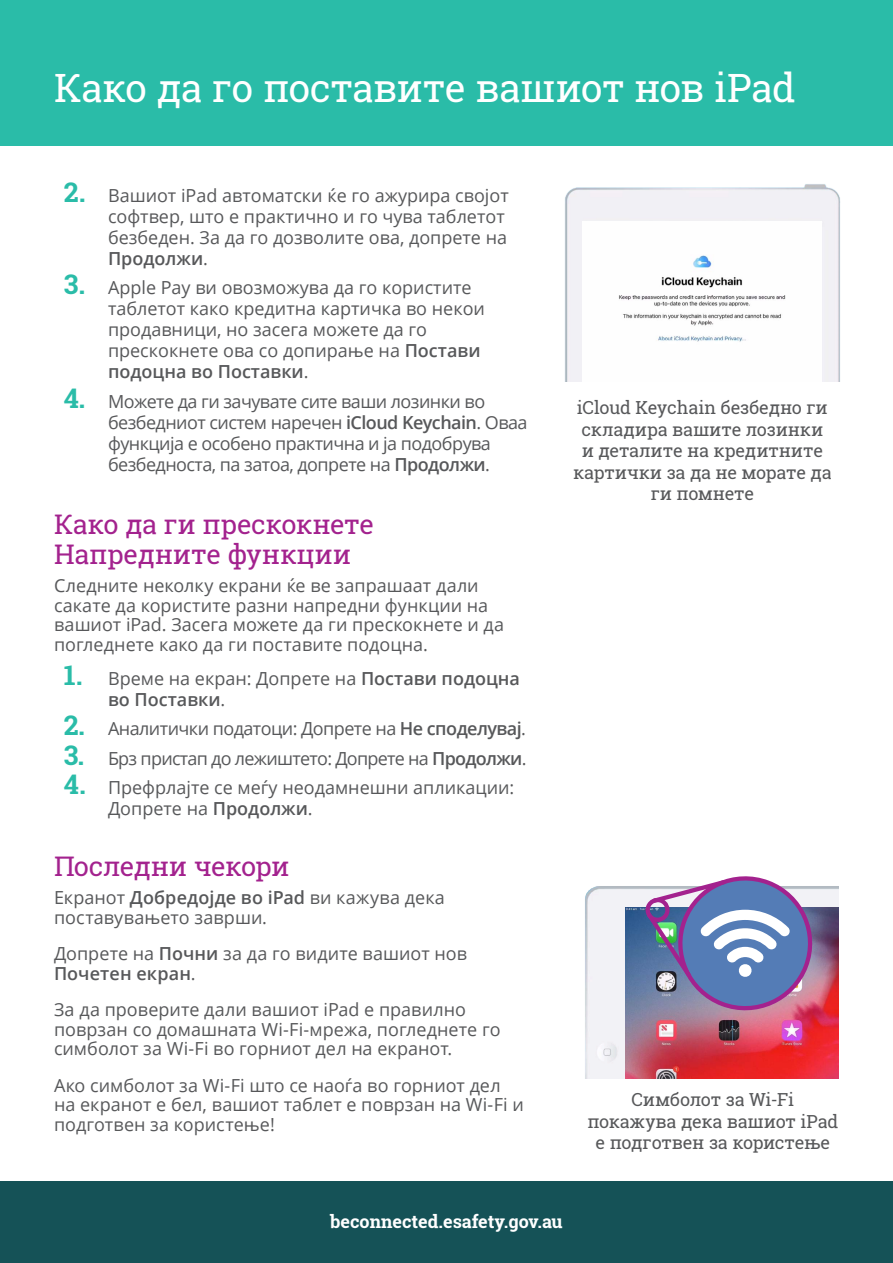
<style>
.page{position:relative;width:893px;height:1263px;background:#fff}
.page>*{position:absolute;margin:0;border:0;box-sizing:border-box;transform-origin:0 0}
.t1{font:39px "Roboto Slab";letter-spacing:-.015em;color:#fff}
.t2{font:27px/30px "Roboto Slab";letter-spacing:-.01em;color:#a3228e}
.t3{font:18px/19.5px "Open Sans";color:#57585a}
.t4{font:18px/21px "Open Sans";letter-spacing:-.03em;color:#57585a}
.t5{font:18px/21.6px "Roboto Slab";letter-spacing:-.01em;color:#57585a;text-align:center}
.t6{font:600 18px/21px "Open Sans";color:#57585a}
.t7{font:18px "Open Sans";letter-spacing:-.04em;color:#57585a}
.t8{font:700 18px "Roboto Slab";color:#fff}
.s1{font-family:"Roboto Slab";font-weight:700;font-size:27px;color:#2abca8}
.s2{font-weight:600}
.s3{font-weight:400}
</style>
<div class="page">
<div style="left:0;top:1181px;width:893px;height:82px;background:#155257"></div>
<div style="left:0;top:0;width:893px;height:145px;background:#2abca8"></div>
<img style="left:565px;top:184px;width:276px;height:197px">
<img style="left:583px;top:222px;width:239px;height:159px">
<img style="left:585px;top:886px;width:254px;height:193px">
<img style="left:625px;top:907px;width:214px;height:172px">
<svg style="left:641px;top:876px;width:183px;height:141px"></svg>
<h1 class="t1" style="left:54px;top:61px;width:743px">Како да го поставите вашиот нов iPad</h1>
<p class="t3" style="left:108px;top:184px;width:402px;line-height:21px;text-indent:-44px"><span class="s1">2.</span> Вашиот iPad автоматски ќе го ажурира својот софтвер, што е практично и го чува таблетот безбеден. За да го дозволите ова, допрете на <span class="s2">Продолжи</span>.</p>
<p class="t3" style="left:108px;top:277px;width:378px;line-height:21px;text-indent:-44px"><span class="s1">3.</span> Apple Pay ви овозможува да го користите таблетот како кредитна картичка во некои продавници, но засега можете да го прескокнете ова со допирање на <span class="s2">Постави подоцна во Поставки</span>.</p>
<p class="t4" style="left:108px;top:390px;width:421px;text-indent:-44px"><span class="s1">4.</span> Можете да ги зачувате сите ваши лозинки во безбедниот систем наречен <span class="s2">iCloud Keychain</span>. Оваа функција е особено практична и ја подобрува безбедноста, па затоа, допрете на <span class="s2">Продолжи</span>.</p>
<h2 class="t2" style="left:54px;top:509px;width:322px">Како да ги прескокнете<br>Напредните функции</h2>
<p class="t3" style="left:54px;top:576px;width:452px">Следните неколку екрани ќе ве запрашаат дали сакате да користите разни напредни функции на вашиот iPad. Засега можете да ги прескокнете и да погледнете како да ги поставите подоцна.</p>
<p class="t6" style="left:108px;top:667px;width:414px;text-indent:-44px"><span class="s1">1.</span> <span class="s3">Време на екран: Допрете на</span> Постави подоцна во Поставки<span class="s3">.</span></p>
<p class="t4" style="left:64px;top:718px;width:464px"><span class="s1">2.</span> Аналитички податоци: Допрете на <span class="s2">Не споделувај</span>.</p>
<p class="t7" style="left:64px;top:746px;width:464px"><span class="s1">3.</span> Брз пристап до лежиштето: Допрете на <span class="s2">Продолжи</span>.</p>
<p class="t3" style="left:108px;top:777px;width:408px;line-height:21px;text-indent:-44px"><span class="s1">4.</span> Префрлајте се меѓу неодамнешни апликации:<br>Допрете на <span class="s2">Продолжи</span>.</p>
<h2 class="t2" style="left:54px;top:851px;width:237px">Последни чекори</h2>
<p class="t3" style="left:54px;top:887px;width:392px">Екранот <span class="s2">Добредојде во iPad</span> ви кажува дека поставувањето заврши.</p>
<p class="t3" style="left:54px;top:943px;width:415px">Допрете на <span class="s2">Почни</span> за да го видите вашиот нов<br><span class="s2">Почетен екран</span>.</p>
<p class="t3" style="left:54px;top:999px;width:448px">За да проверите дали вашиот iPad е правилно поврзан со домашната Wi-Fi-мрежа, погледнете го симболот за Wi-Fi во горниот дел на екранот.</p>
<p class="t3" style="left:54px;top:1075px;width:471px">Ако симболот за Wi-Fi што се наоѓа во горниот дел на екранот е бел, вашиот таблет е поврзан на Wi-Fi и подготвен за користење!</p>
<p class="t5" style="left:573px;top:396px;width:260px">iCloud Keychain безбедно ги складира вашите лозинки и деталите на кредитните картички за да не морате да ги помнете</p>
<p class="t5" style="left:587px;top:1088px;width:252px">Симболот за Wi-Fi покажува дека вашиот iPad е подготвен за користење</p>
<p class="t8" style="left:330px;top:1209px;width:234px">beconnected.esafety.gov.au</p>
</div>
